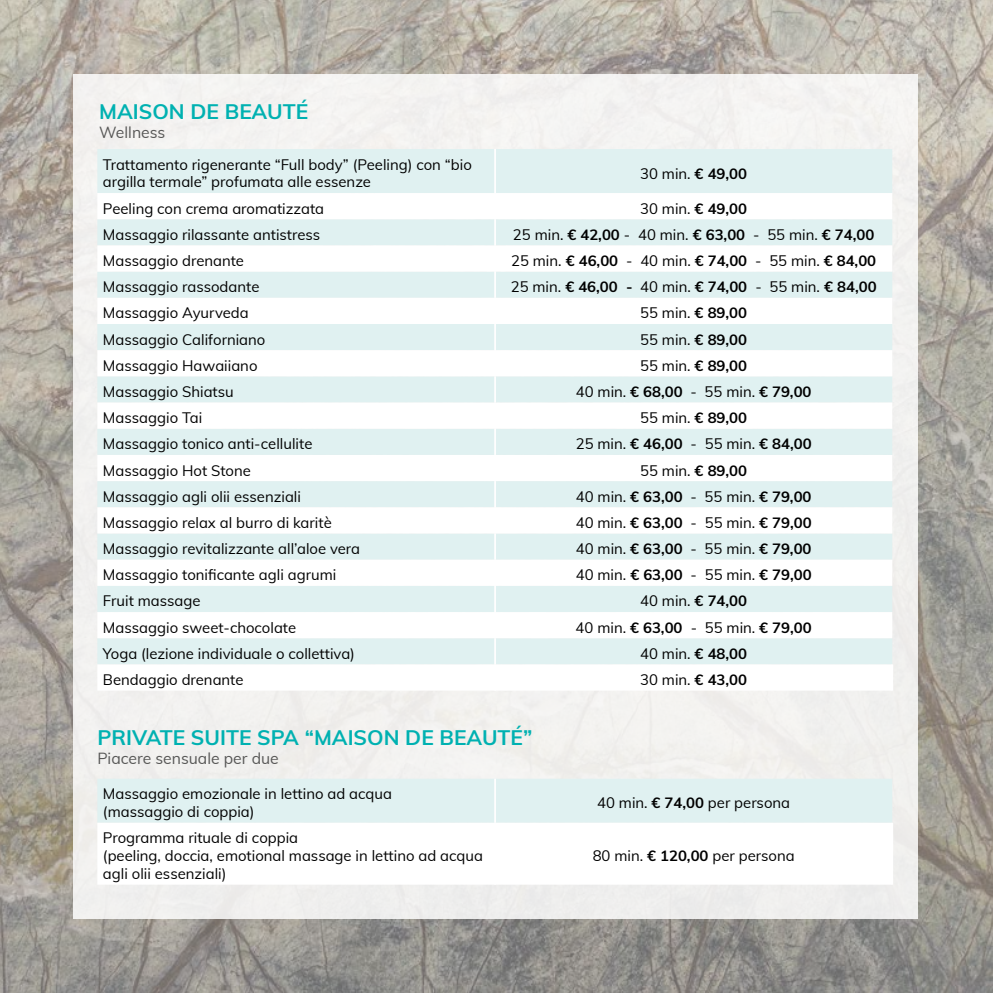
<style>
.page{position:relative;width:993px;height:993px;background:#fff}
.page>*{position:absolute;margin:0;border:0;box-sizing:border-box;transform-origin:0 0}
.t1{font:700 21px "Muli";color:#00b1b1}
.t2{font:15.75px "Muli";color:#575756}
.t3{font:14.88px/17.8px "Muli";color:#000}
.s1{font-weight:700}
</style>
<div class="page">
<img style="left:0;top:0;width:992px;height:992px">
<div style="left:73px;top:74px;width:843px;height:844px;background:#f2f1ef"></div>
<div style="left:97px;top:149px;width:795px;height:44px;background:#e0f1f1"></div>
<svg style="left:97px;top:193px;width:795px;height:497px;fill:#fff"></svg>
<hr style="left:494px;top:149px;width:2px;height:44px;background:#fff">
<hr style="left:494px;top:193px;width:2px;height:26px;background:#fff">
<hr style="left:494px;top:245px;width:2px;height:26px;background:#fff">
<hr style="left:494px;top:298px;width:2px;height:26px;background:#fff">
<hr style="left:494px;top:350px;width:2px;height:26px;background:#fff">
<hr style="left:494px;top:402px;width:2px;height:26px;background:#fff">
<hr style="left:494px;top:455px;width:2px;height:26px;background:#fff">
<hr style="left:494px;top:507px;width:2px;height:26px;background:#fff">
<hr style="left:494px;top:559px;width:2px;height:26px;background:#fff">
<hr style="left:494px;top:219px;width:2px;height:26px;background:#fff">
<hr style="left:494px;top:271px;width:2px;height:27px;background:#fff">
<hr style="left:494px;top:324px;width:2px;height:26px;background:#fff">
<hr style="left:494px;top:376px;width:2px;height:26px;background:#fff">
<hr style="left:494px;top:428px;width:2px;height:27px;background:#fff">
<hr style="left:494px;top:481px;width:2px;height:26px;background:#fff">
<hr style="left:494px;top:533px;width:2px;height:26px;background:#fff">
<hr style="left:494px;top:585px;width:2px;height:27px;background:#fff">
<hr style="left:494px;top:612px;width:2px;height:26px;background:#fff">
<hr style="left:494px;top:638px;width:2px;height:26px;background:#fff">
<hr style="left:494px;top:664px;width:2px;height:26px;background:#fff">
<svg style="left:891px;top:664px;width:1px;height:26px"></svg>
<div style="left:97px;top:778px;width:795px;height:44px;background:#e0f1f1"></div>
<div style="left:97px;top:823px;width:794px;height:61px;background:#fff"></div>
<hr style="left:494px;top:778px;width:2px;height:44px;background:#fff">
<hr style="left:494px;top:822px;width:2px;height:62px;background:#fff">
<hr style="left:891px;top:822px;width:1px;height:62px;background:#fff">
<h1 class="t1" style="left:99px;top:96px;width:210px">MAISON DE BEAUTÉ</h1>
<p class="t2" style="left:99px;top:120px;width:68px">Wellness</p>
<p class="t3" style="left:103px;top:154px;width:370px">Trattamento rigenerante “Full body” (Peeling) con “bio argilla termale” profumata alle essenze</p>
<p class="t3" style="left:640px;top:163px;width:108px">30 min. <span class="s1">€ 49,00</span></p>
<p class="t3" style="left:103px;top:198px;width:223px">Peeling con crema aromatizzata</p>
<p class="t3" style="left:640px;top:198px;width:108px">30 min. <span class="s1">€ 49,00</span></p>
<p class="t3" style="left:103px;top:225px;width:219px">Massaggio rilassante antistress</p>
<p class="t3" style="left:513px;top:225px;width:363px">25 min. <span class="s1">€ 42,00</span> - 40 min. <span class="s1">€ 63,00</span> - 55 min. <span class="s1">€ 74,00</span></p>
<p class="t3" style="left:103px;top:251px;width:143px">Massaggio drenante</p>
<p class="t3" style="left:511px;top:251px;width:366px">25 min. <span class="s1">€ 46,00</span> - 40 min. <span class="s1">€ 74,00</span> - 55 min. <span class="s1">€ 84,00</span></p>
<p class="t3" style="left:103px;top:277px;width:158px">Massaggio rassodante</p>
<p class="t3" style="left:510px;top:277px;width:367px">25 min. <span class="s1">€ 46,00 -</span> 40 min. <span class="s1">€ 74,00</span> - 55 min. <span class="s1">€ 84,00</span></p>
<p class="t3" style="left:103px;top:303px;width:147px">Massaggio Ayurveda</p>
<p class="t3" style="left:640px;top:303px;width:108px">55 min. <span class="s1">€ 89,00</span></p>
<p class="t3" style="left:103px;top:329px;width:164px">Massaggio Californiano</p>
<p class="t3" style="left:640px;top:329px;width:108px">55 min. <span class="s1">€ 89,00</span></p>
<p class="t3" style="left:103px;top:355px;width:156px">Massaggio Hawaiiano</p>
<p class="t3" style="left:640px;top:355px;width:108px">55 min. <span class="s1">€ 89,00</span></p>
<p class="t3" style="left:103px;top:382px;width:132px">Massaggio Shiatsu</p>
<p class="t3" style="left:575px;top:382px;width:237px">40 min. <span class="s1">€ 68,00</span> - 55 min. <span class="s1">€ 79,00</span></p>
<p class="t3" style="left:103px;top:408px;width:101px">Massaggio Tai</p>
<p class="t3" style="left:640px;top:408px;width:108px">55 min. <span class="s1">€ 89,00</span></p>
<p class="t3" style="left:103px;top:434px;width:211px">Massaggio tonico anti-cellulite</p>
<p class="t3" style="left:575px;top:434px;width:237px">25 min. <span class="s1">€ 46,00</span> - 55 min. <span class="s1">€ 84,00</span></p>
<p class="t3" style="left:103px;top:460px;width:149px">Massaggio Hot Stone</p>
<p class="t3" style="left:640px;top:460px;width:108px">55 min. <span class="s1">€ 89,00</span></p>
<p class="t3" style="left:103px;top:486px;width:199px">Massaggio agli olii essenziali</p>
<p class="t3" style="left:575px;top:486px;width:237px">40 min. <span class="s1">€ 63,00</span> - 55 min. <span class="s1">€ 79,00</span></p>
<p class="t3" style="left:103px;top:512px;width:230px">Massaggio relax al burro di karitè</p>
<p class="t3" style="left:575px;top:512px;width:237px">40 min. <span class="s1">€ 63,00</span> - 55 min. <span class="s1">€ 79,00</span></p>
<p class="t3" style="left:103px;top:539px;width:258px">Massaggio revitalizzante all’aloe vera</p>
<p class="t3" style="left:575px;top:539px;width:237px">40 min. <span class="s1">€ 63,00</span> - 55 min. <span class="s1">€ 79,00</span></p>
<p class="t3" style="left:103px;top:565px;width:235px">Massaggio tonificante agli agrumi</p>
<p class="t3" style="left:575px;top:565px;width:237px">40 min. <span class="s1">€ 63,00</span> - 55 min. <span class="s1">€ 79,00</span></p>
<p class="t3" style="left:103px;top:591px;width:99px">Fruit massage</p>
<p class="t3" style="left:640px;top:591px;width:108px">40 min. <span class="s1">€ 74,00</span></p>
<p class="t3" style="left:103px;top:617px;width:195px">Massaggio sweet-chocolate</p>
<p class="t3" style="left:575px;top:617px;width:237px">40 min. <span class="s1">€ 63,00</span> - 55 min. <span class="s1">€ 79,00</span></p>
<p class="t3" style="left:103px;top:643px;width:253px">Yoga (lezione individuale o collettiva)</p>
<p class="t3" style="left:640px;top:643px;width:108px">40 min. <span class="s1">€ 48,00</span></p>
<p class="t3" style="left:103px;top:669px;width:142px">Bendaggio drenante</p>
<p class="t3" style="left:640px;top:669px;width:108px">30 min. <span class="s1">€ 43,00</span></p>
<h1 class="t1" style="left:97px;top:722px;width:436px">PRIVATE SUITE SPA “MAISON DE BEAUTÉ”</h1>
<p class="t2" style="left:97px;top:746px;width:183px">Piacere sensuale per due</p>
<p class="t3" style="left:103px;top:784px;width:290px">Massaggio emozionale in lettino ad acqua (massaggio di coppia)</p>
<p class="t3" style="left:597px;top:793px;width:194px">40 min. <span class="s1">€ 74,00</span> per persona</p>
<p class="t3" style="left:103px;top:828px;width:381px">Programma rituale di coppia<br>(peeling, doccia, emotional massage in lettino ad acqua agli olii essenziali)</p>
<p class="t3" style="left:592px;top:845px;width:203px">80 min. <span class="s1">€ 120,00</span> per persona</p>
</div>
